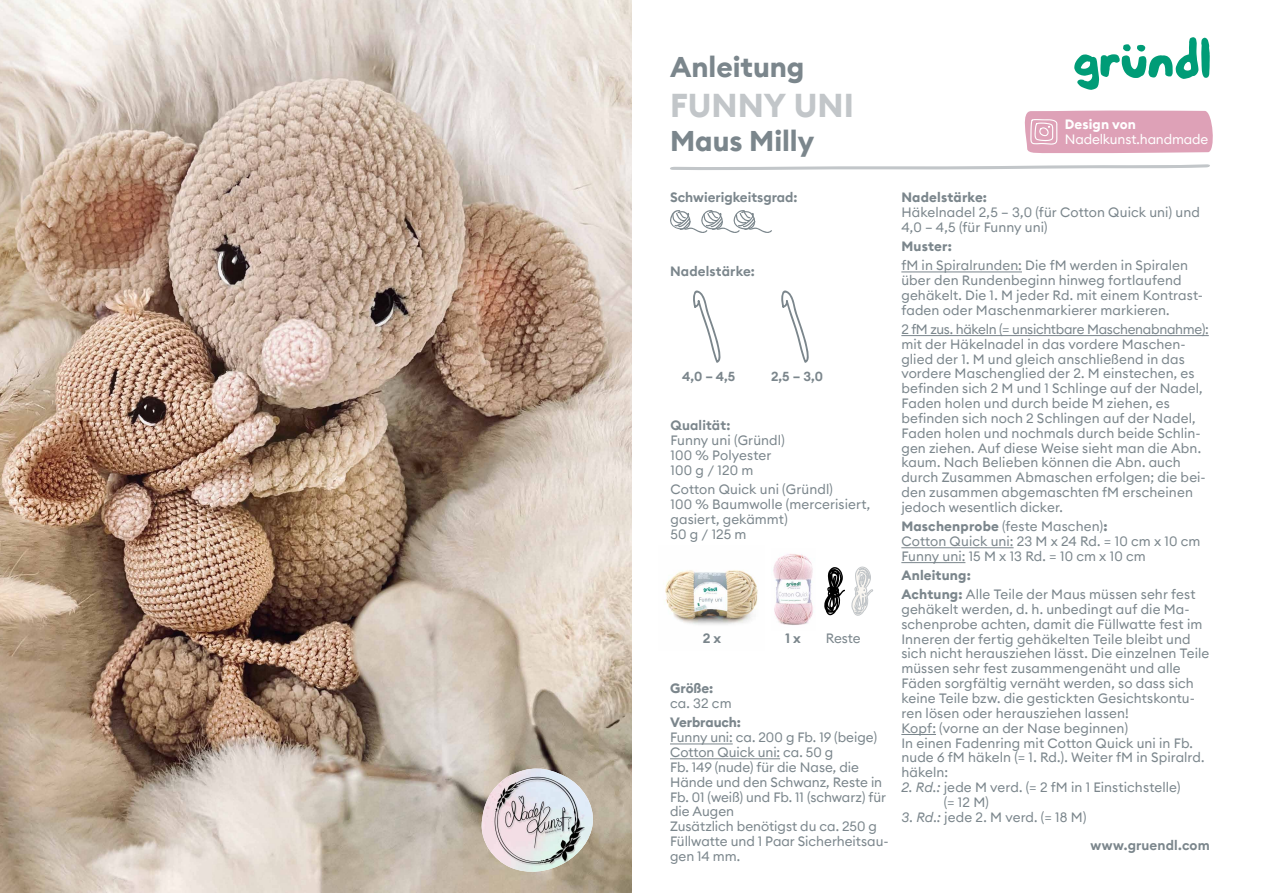
<style>
.page{position:relative;width:1263px;height:893px;background:#fff}
.page>*{position:absolute;margin:0;border:0;box-sizing:border-box;transform-origin:0 0}
.t1{font:700 33px "Euclid Circular B";color:#c2c6c9}
.t2{font:700 28.5px "Euclid Circular B";color:#7b868c}
.t3{font:13.5px/14.9px "Euclid Circular B";letter-spacing:.005em;color:#7b868c}
.t4{font:600 13.5px "Euclid Circular B";letter-spacing:.005em;color:#7b868c}
.t5{font:700 13.5px "Euclid Circular B";letter-spacing:.005em;color:#7b868c}
.t6{font:13.5px "Euclid Circular B";letter-spacing:-.01em;color:#fff}
.t7{font:700 13.5px "Euclid Circular B";letter-spacing:.005em;color:#fff}
.t8{font:600 13.05px "Euclid Circular B";color:#7b868c}
.s1{font-weight:700}
.s2{font-style:italic}
</style>
<div class="page">
<svg style="left:693px;top:290px;width:28px;height:73px"></svg>
<svg style="left:670px;top:164px;width:540px;height:6px"></svg>
<svg style="left:1074px;top:37px;width:136px;height:53px"></svg>
<hr style="left:901px;top:271px;width:121px;height:1px;background:#7b868c">
<hr style="left:901px;top:335px;width:308px;height:1px;background:#7b868c">
<hr style="left:901px;top:547px;width:112px;height:1px;background:#7b868c">
<hr style="left:901px;top:562px;width:64px;height:1px;background:#7b868c">
<hr style="left:901px;top:734px;width:35px;height:1px;background:#7b868c">
<hr style="left:670px;top:743px;width:63px;height:1px;background:#7b868c">
<hr style="left:670px;top:758px;width:110px;height:1px;background:#7b868c">
<svg style="left:670px;top:210px;width:102px;height:23px"></svg>
<img style="left:0;top:0;width:631px;height:893px">
<img style="left:773px;top:554px;width:40px;height:71px">
<svg style="left:824px;top:567px;width:21px;height:49px"></svg>
<svg style="left:480px;top:764px;width:115px;height:111px"></svg>
<img style="left:482px;top:769px;width:111px;height:104px">
<svg style="left:1024px;top:110px;width:189px;height:43px;background:#e0a7bb"></svg>
<svg style="left:851px;top:566px;width:22px;height:50px"></svg>
<img style="left:665px;top:570px;width:93px;height:55px">
<svg style="left:781px;top:290px;width:28px;height:73px"></svg>
<h2 class="t2" style="left:670px;top:48px;width:136px">Anleitung</h2>
<h1 class="t1" style="left:670px;top:84px;width:185px">FUNNY UNI</h1>
<h2 class="t2" style="left:670px;top:122px;width:146px">Maus Milly</h2>
<p class="t7" style="left:1065px;top:115px;width:73px">Design von</p>
<p class="t6" style="left:1065px;top:130px;width:145px">Nadelkunst.handmade</p>
<p class="t4" style="left:670px;top:189px;width:129px">Schwierigkeitsgrad:</p>
<p class="t4" style="left:670px;top:262px;width:86px">Nadelstärke:</p>
<p class="t8" style="left:682px;top:368px;width:55px">4,0 – 4,5</p>
<p class="t8" style="left:771px;top:368px;width:53px">2,5 – 3,0</p>
<p class="t4" style="left:670px;top:417px;width:61px">Qualität:</p>
<p class="t3" style="left:670px;top:433px;width:116px">Funny uni (Gründl)<br>100 % Polyester<br>100 g / 120 m</p>
<p class="t3" style="left:670px;top:482px;width:201px">Cotton Quick uni (Gründl)<br>100 % Baumwolle (mercerisiert, gasiert, gekämmt)<br>50 g / 125 m</p>
<p class="t4" style="left:703px;top:629px;width:20px">2 x</p>
<p class="t4" style="left:785px;top:629px;width:17px">1 x</p>
<p class="t3" style="left:826px;top:630px;width:37px">Reste</p>
<p class="t5" style="left:670px;top:680px;width:45px">Größe:</p>
<p class="t3" style="left:670px;top:696px;width:63px">ca. 32 cm</p>
<p class="t5" style="left:670px;top:714px;width:73px">Verbrauch:</p>
<p class="t3" style="left:670px;top:730px;width:220px">Funny uni: ca. 200 g Fb. 19 (beige)<br>Cotton Quick uni: ca. 50 g<br>Fb. 149 (nude) für die Nase, die<br>Hände und den Schwanz, Reste in<br>Fb. 01 (weiß) und Fb. 11 (schwarz) für die Augen<br>Zusätzlich benötigst du ca. 250 g<br>Füllwatte und 1 Paar Sicherheitsau&shy;gen 14 mm.</p>
<p class="t5" style="left:901px;top:189px;width:87px">Nadelstärke:</p>
<p class="t3" style="left:901px;top:205px;width:300px">Häkelnadel 2,5 – 3,0 (für Cotton Quick uni) und<br>4,0 – 4,5 (für Funny uni)</p>
<p class="t5" style="left:901px;top:238px;width:52px">Muster:</p>
<p class="t3" style="left:901px;top:258px;width:303px">fM in Spiralrunden: Die fM werden in Spiralen über den Rundenbeginn hinweg fortlaufend gehäkelt. Die 1. M jeder Rd. mit einem Kontrast&shy;faden oder Maschenmarkierer markieren.</p>
<p class="t3" style="left:901px;top:321px;width:309px">2 fM zus. häkeln (= unsichtbare Maschenabnahme): mit der Häkelnadel in das vordere Maschen&shy;glied der 1. M und gleich anschließend in das vordere Maschenglied der 2. M einstechen, es befinden sich 2 M und 1 Schlinge auf der Nadel, Faden holen und durch beide M ziehen, es befinden sich noch 2 Schlingen auf der Nadel, Faden holen und nochmals durch beide Schlin&shy;gen ziehen. Auf diese Weise sieht man die Abn. kaum. Nach Belieben können die Abn. auch durch Zusammen Abmaschen erfolgen; die bei&shy;den zusammen abgemaschten fM erscheinen jedoch wesentlich dicker.</p>
<p class="t3" style="left:901px;top:519px;width:300px"><span class="s1">Maschenprobe</span> (feste Maschen)<span class="s1">:<br></span>Cotton Quick uni: 23 M x 24 Rd. = 10 cm x 10 cm<br>Funny uni: 15 M x 13 Rd. = 10 cm x 10 cm</p>
<p class="t3" style="left:901px;top:565px;width:296px;line-height:19px"><span class="s1">Anleitung:<br>Achtung:</span> Alle Teile der Maus müssen sehr fest</p>
<p class="t3" style="left:901px;top:601px;width:309px">gehäkelt werden, d. h. unbedingt auf die Ma&shy;schenprobe achten, damit die Füllwatte fest im Inneren der fertig gehäkelten Teile bleibt und sich nicht herausziehen lässt. Die einzelnen Teile müssen sehr fest zusammengenäht und alle Fäden sorgfältig vernäht werden, so dass sich keine Teile bzw. die gestickten Gesichtskontu&shy;ren lösen oder herausziehen lassen!<br>Kopf: (vorne an der Nase beginnen)<br>In einen Fadenring mit Cotton Quick uni in Fb. nude 6 fM häkeln (= 1. Rd.). Weiter fM in Spiralrd. häkeln:</p>
<p class="t3" style="left:944px;top:780px;width:238px;text-indent:-42px"><span class="s2">2. Rd.:</span> jede M verd. (= 2 fM in 1 Einstichstelle) (= 12 M)</p>
<p class="t3" style="left:901px;top:809px;width:186px"><span class="s2">3. Rd.:</span> jede 2. M verd. (= 18 M)</p>
<p class="t4" style="left:1091px;top:836px;width:121px">www.gruendl.com</p>
</div>
